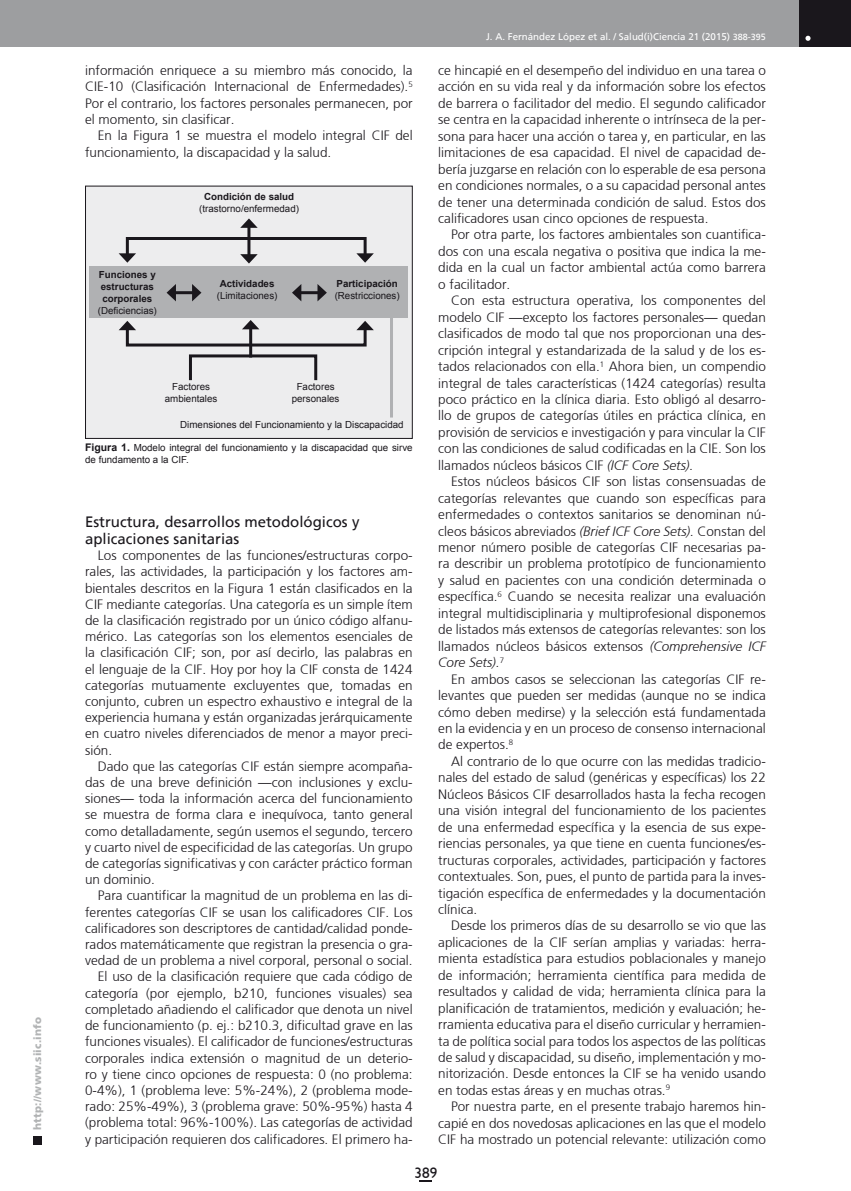
<style>
.page{position:relative;width:851px;height:1191px;background:#fff}
.page>*{position:absolute;margin:0;border:0;box-sizing:border-box;transform-origin:0 0}
.t1{font:15px/16.5px "Frutiger";color:#1a171c}
.t2{font:15px "Humanist 521 BT";color:#1a171c}
.t3{font:300 13.5px/16.5px "Frutiger";color:#1a171c;text-align:justify}
.t4{font:900 10.5px "Frutiger";letter-spacing:.015em;color:#b1b3b4}
.t5{font:9.75px/12px "Arial";color:#1a171c;text-align:center}
.t6{font:700 9.75px/12px "Arial";color:#1a171c}
.t7{font:9.75px "Frutiger";color:#fff}
.s1{font-weight:700;font-size:10.5px}
.s2{font-size:9px}
.s3{font-style:italic}
</style>
<div class="page">
<div style="left:33px;top:1135px;width:9px;height:9px;background:#1a171c"></div>
<div style="left:0;top:0;width:850px;height:47px;background:#9d9ea0"></div>
<div style="left:799px;top:0;width:51px;height:47px;background:#1a171c"></div>
<svg style="left:805px;top:36px;width:5px;height:5px"></svg>
<svg style="left:419px;top:1180px;width:13px;height:1px"></svg>
<div style="left:85px;top:186px;width:327px;height:252px;background:#ededee"></div>
<div style="left:85px;top:186px;width:327px;height:253px;border:1px solid #1a171c"></div>
<div style="left:89px;top:266px;width:318px;height:52px;background:#b0b1b3"></div>
<hr style="left:173px;top:291px;width:22px;height:3px;background:#1a171c">
<svg style="left:166px;top:284px;width:10px;height:17px"></svg>
<svg style="left:192px;top:284px;width:9px;height:17px"></svg>
<hr style="left:298px;top:291px;width:22px;height:3px;background:#1a171c">
<svg style="left:292px;top:284px;width:9px;height:17px"></svg>
<svg style="left:317px;top:284px;width:10px;height:17px"></svg>
<div style="left:126px;top:237px;width:240px;height:20px;border:3px solid #1a171c"></div>
<svg style="left:119px;top:253px;width:17px;height:10px"></svg>
<svg style="left:356px;top:253px;width:18px;height:10px"></svg>
<div style="left:126px;top:326px;width:240px;height:20px;border:3px solid #1a171c"></div>
<svg style="left:356px;top:321px;width:18px;height:9px"></svg>
<svg style="left:119px;top:321px;width:17px;height:9px"></svg>
<div style="left:189px;top:354px;width:128px;height:28px;border:3px solid #1a171c"></div>
<hr style="left:247px;top:225px;width:3px;height:32px;background:#1a171c">
<svg style="left:240px;top:218px;width:18px;height:10px"></svg>
<svg style="left:240px;top:254px;width:18px;height:9px"></svg>
<hr style="left:249px;top:327px;width:3px;height:30px;background:#1a171c">
<svg style="left:242px;top:320px;width:17px;height:9px"></svg>
<hr style="left:390px;top:314px;width:3px;height:103px;background:#b0b1b3">
<p class="t4" style="left:31px;top:1129px;width:114px;rotate:-90deg">http://www.siic.info</p>
<p class="t3" style="left:85px;top:62px;width:329px">información enriquece a su miembro más conocido, la CIE-10 (Clasificación Internacional de Enfermedades).<sup>5<br></sup>Por el contrario, los factores personales permanecen, por el momento, sin clasificar.</p>
<p class="t3" style="left:85px;top:127px;width:329px;text-indent:13px">En la Figura 1 se muestra el modelo integral CIF del funcionamiento, la discapacidad y la salud.</p>
<p class="t6" style="left:99px;top:269px;width:58px">Funciones y estructuras corporales</p>
<p class="t5" style="left:98px;top:304px;width:61px">(Deficiencias)</p>
<p class="t6" style="left:204px;top:191px;width:91px">Condición de salud</p>
<p class="t5" style="left:199px;top:203px;width:101px">(trastorno/enfermedad)</p>
<p class="t6" style="left:220px;top:278px;width:56px">Actividades</p>
<p class="t5" style="left:217px;top:289px;width:62px">(Limitaciones)</p>
<p class="t6" style="left:336px;top:278px;width:63px">Participación</p>
<p class="t5" style="left:334px;top:289px;width:67px">(Restricciones)</p>
<p class="t5" style="left:165px;top:380px;width:54px">Factores ambientales</p>
<p class="t5" style="left:292px;top:380px;width:49px">Factores personales</p>
<p class="t5" style="left:180px;top:419px;width:225px">Dimensiones del Funcionamiento y la Discapacidad</p>
<p class="t5" style="left:85px;top:441px;width:329px;text-align:left"><span class="s1">Figura 1.</span> Modelo integral del funcionamiento y la discapacidad que sirve de fundamento a la CIF.</p>
<p class="t1" style="left:85px;top:514px;width:276px">Estructura, desarrollos metodológicos y aplicaciones sanitarias</p>
<p class="t3" style="left:85px;top:547px;width:329px;text-indent:13px">Los componentes de las funciones/estructuras corpo&shy;rales, las actividades, la participación y los factores am&shy;bientales descritos en la Figura 1 están clasificados en la CIF mediante categorías. Una categoría es un simple ítem de la clasificación registrado por un único código alfanu&shy;mérico. Las categorías son los elementos esenciales de la clasificación CIF; son, por así decirlo, las palabras en el lenguaje de la CIF. Hoy por hoy la CIF consta de 1424 categorías mutuamente excluyentes que, tomadas en conjunto, cubren un espectro exhaustivo e integral de la experiencia humana y están organizadas jerárquicamente en cuatro niveles diferenciados de menor a mayor preci&shy;sión.</p>
<p class="t3" style="left:85px;top:758px;width:329px;text-indent:13px">Dado que las categorías CIF están siempre acompaña&shy;das de una breve definición —con inclusiones y exclu&shy;siones— toda la información acerca del funcionamiento se muestra de forma clara e inequívoca, tanto general como detalladamente, según usemos el segundo, tercero y cuarto nivel de especificidad de las categorías. Un grupo de categorías significativas y con carácter práctico forman un dominio.</p>
<p class="t3" style="left:85px;top:887px;width:329px;text-align:right">Para cuantificar la magnitud de un problema en las di&shy;ferentes categorías CIF se usan los calificadores CIF. Los calificadores son descriptores de cantidad/calidad ponde&shy;rados matemáticamente que registran la presencia o gra&shy;vedad de un problema a nivel corporal, personal o social.<br>El uso de la clasificación requiere que cada código de categoría (por ejemplo, b210, funciones visuales) sea completado añadiendo el calificador que denota un nivel de funcionamiento (p. ej.: b210.3, dificultad grave en las funciones visuales). El calificador de funciones/estructuras corporales indica extensión o magnitud de un deterio&shy;ro y tiene cinco opciones de respuesta: 0 (no problema:<br>0-4%), 1 (problema leve: 5%-24%), 2 (problema mode&shy;rado: 25%-49%), 3 (problema grave: 50%-95%) hasta 4 (problema total: 96%-100%). Las categorías de actividad y participación requieren dos calificadores. El primero ha-</p>
<p class="t7" style="left:486px;top:31px;width:281px">J. A. Fernández López et al. / Salud(i)Ciencia 21 (2015) <span class="s2">388-395</span></p>
<p class="t3" style="left:438px;top:62px;width:329px">ce hincapié en el desempeño del individuo en una tarea o acción en su vida real y da información sobre los efectos de barrera o facilitador del medio. El segundo calificador se centra en la capacidad inherente o intrínseca de la per&shy;sona para hacer una acción o tarea y, en particular, en las limitaciones de esa capacidad. El nivel de capacidad de&shy;bería juzgarse en relación con lo esperable de esa persona en condiciones normales, o a su capacidad personal antes de tener una determinada condición de salud. Estos dos calificadores usan cinco opciones de respuesta.</p>
<p class="t3" style="left:438px;top:226px;width:329px;text-indent:13px">Por otra parte, los factores ambientales son cuantifica&shy;dos con una escala negativa o positiva que indica la me&shy;dida en la cual un factor ambiental actúa como barrera o facilitador.</p>
<p class="t3" style="left:438px;top:292px;width:329px;text-indent:13px">Con esta estructura operativa, los componentes del modelo CIF —excepto los factores personales— quedan clasificados de modo tal que nos proporcionan una des&shy;cripción integral y estandarizada de la salud y de los es&shy;tados relacionados con ella.<sup>1</sup> Ahora bien, un compendio integral de tales características (1424 categorías) resulta poco práctico en la clínica diaria. Esto obligó al desarro&shy;llo de grupos de categorías útiles en práctica clínica, en provisión de servicios e investigación y para vincular la CIF con las condiciones de salud codificadas en la CIE. Son los llamados núcleos básicos CIF <span class="s3">(ICF Core Sets).</span></p>
<p class="t3" style="left:438px;top:473px;width:329px;text-indent:13px">Estos núcleos básicos CIF son listas consensuadas de categorías relevantes que cuando son específicas para enfermedades o contextos sanitarios se denominan nú&shy;cleos básicos abreviados <span class="s3">(Brief ICF Core Sets).</span> Constan del menor número posible de categorías CIF necesarias pa&shy;ra describir un problema prototípico de funcionamiento y salud en pacientes con una condición determinada o específica.<sup>6</sup> Cuando se necesita realizar una evaluación integral multidisciplinaria y multiprofesional disponemos de listados más extensos de categorías relevantes: son los llamados núcleos básicos extensos <span class="s3">(Comprehensive ICF Core Sets).</span><sup>7</sup></p>
<p class="t3" style="left:438px;top:670px;width:329px;text-indent:13px">En ambos casos se seleccionan las categorías CIF re&shy;levantes que pueden ser medidas (aunque no se indica cómo deben medirse) y la selección está fundamentada en la evidencia y en un proceso de consenso internacional de expertos.<sup>8</sup></p>
<p class="t3" style="left:438px;top:753px;width:329px;text-indent:13px">Al contrario de lo que ocurre con las medidas tradicio&shy;nales del estado de salud (genéricas y específicas) los 22<br>Núcleos Básicos CIF desarrollados hasta la fecha recogen una visión integral del funcionamiento de los pacientes de una enfermedad específica y la esencia de sus expe&shy;riencias personales, ya que tiene en cuenta funciones/es&shy;tructuras corporales, actividades, participación y factores contextuales. Son, pues, el punto de partida para la inves&shy;tigación específica de enfermedades y la documentación clínica.</p>
<p class="t3" style="left:438px;top:917px;width:329px;text-indent:13px">Desde los primeros días de su desarrollo se vio que las aplicaciones de la CIF serían amplias y variadas: herra&shy;mienta estadística para estudios poblacionales y manejo de información; herramienta científica para medida de resultados y calidad de vida; herramienta clínica para la planificación de tratamientos, medición y evaluación; he&shy;rramienta educativa para el diseño curricular y herramien&shy;ta de política social para todos los aspectos de las políticas de salud y discapacidad, su diseño, implementación y mo&shy;nitorización. Desde entonces la CIF se ha venido usando en todas estas áreas y en muchas otras.<sup>9</sup></p>
<p class="t3" style="left:438px;top:1098px;width:329px;text-indent:13px">Por nuestra parte, en el presente trabajo haremos hin&shy;capié en dos novedosas aplicaciones en las que el modelo CIF ha mostrado un potencial relevante: utilización como</p>
<p class="t2" style="left:414px;top:1163px;width:24px">389</p>
</div>
